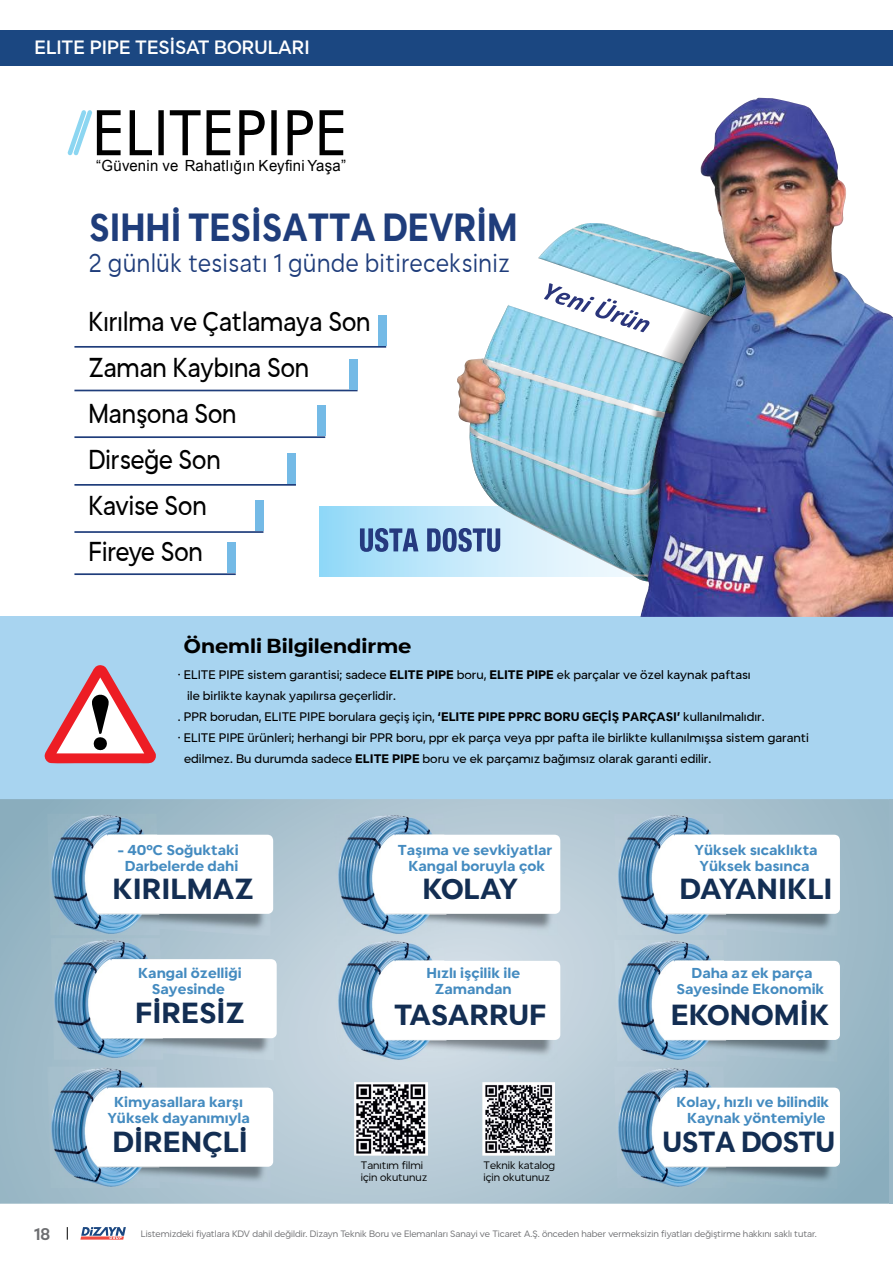
<style>
.page{position:relative;width:893px;height:1263px;background:#fff}
.page>*{position:absolute;margin:0;border:0;box-sizing:border-box;transform-origin:0 0}
.t1{font:600 36.6px "Shoika";color:#1f3d7b;scale:.87 1}
.t2{font:600 27.15px "Shoika";color:#132e53}
.t3{font:600 27.15px "Shoika";letter-spacing:-.02em;color:#132e53;scale:.96 1}
.t4{font:25.5px/45.9px "Shoika Retina";color:#000;scale:.87 1}
.t5{font:300 24.3px "Shoika";letter-spacing:.035em;color:#1f3d7b;scale:.87 1}
.t6{font:600 18.9px "Shoika";color:#000;scale:1.08 1}
.t7{font:18px "Shoika";color:#fff}
.t8{font:500 15.9px "Shoika";color:#6d6e71}
.t9{font:15.3px "Arial";letter-spacing:.02em;color:#000}
.t10{font:600 13.5px/16px "Shoika";color:#448bc0;text-align:center}
.t11{font:11.55px "Shoika Retina";color:#000}
.t12{font:300 10.05px/12.1px "Shoika";color:#000}
.t13{font:300 8.7px "Shoika";color:#6d6e71}
.s1{font-family:"Shoika";font-weight:600}
</style>
<div class="page">
<svg style="left:80px;top:1227px;width:46px;height:12px"></svg>
<svg style="left:67px;top:1227px;width:1px;height:12px"></svg>
<div style="left:0;top:30px;width:893px;height:35px;background:#1b4781"></div>
<div style="left:0;top:616px;width:893px;height:183px;background:#a8d4f0"></div>
<svg style="left:44px;top:665px;width:112px;height:99px"></svg>
<hr style="left:889px;top:799px;width:4px;height:404px;background:#99b7c6">
<svg style="left:0;top:799px;width:889px;height:404px"></svg>
<img style="left:644px;top:831px;width:193px;height:105px">
<svg style="left:727px;top:835px;width:113px;height:79px"></svg>
<img style="left:614px;top:814px;width:113px;height:121px">
<img style="left:644px;top:957px;width:193px;height:105px">
<svg style="left:727px;top:961px;width:113px;height:79px"></svg>
<img style="left:614px;top:940px;width:113px;height:121px">
<img style="left:163px;top:955px;width:111px;height:105px">
<svg style="left:163px;top:959px;width:114px;height:79px"></svg>
<img style="left:51px;top:938px;width:112px;height:122px">
<img style="left:364px;top:831px;width:194px;height:105px">
<svg style="left:447px;top:835px;width:113px;height:79px"></svg>
<img style="left:334px;top:814px;width:113px;height:121px">
<img style="left:364px;top:957px;width:194px;height:105px">
<svg style="left:447px;top:961px;width:113px;height:79px"></svg>
<img style="left:334px;top:940px;width:113px;height:121px">
<img style="left:644px;top:1084px;width:193px;height:105px">
<svg style="left:727px;top:1087px;width:113px;height:80px"></svg>
<img style="left:614px;top:1066px;width:113px;height:122px">
<img style="left:77px;top:831px;width:194px;height:105px">
<svg style="left:160px;top:835px;width:113px;height:79px"></svg>
<img style="left:47px;top:814px;width:113px;height:121px">
<img style="left:77px;top:1084px;width:194px;height:105px">
<svg style="left:160px;top:1087px;width:113px;height:80px"></svg>
<img style="left:47px;top:1066px;width:113px;height:122px">
<img style="left:354px;top:1083px;width:73px;height:72px">
<img style="left:482px;top:1083px;width:73px;height:72px">
<svg style="left:67px;top:110px;width:276px;height:46px"></svg>
<hr style="left:74px;top:346px;width:312px;height:2px;background:#1f3d7b">
<div style="left:378px;top:315px;width:8px;height:31px;background:#74bae6"></div>
<hr style="left:74px;top:390px;width:284px;height:1px;background:#1f3d7b">
<hr style="left:74px;top:436px;width:251px;height:2px;background:#1f3d7b">
<hr style="left:74px;top:484px;width:222px;height:2px;background:#1f3d7b">
<hr style="left:74px;top:531px;width:189px;height:2px;background:#1f3d7b">
<hr style="left:74px;top:573px;width:162px;height:2px;background:#1f3d7b">
<div style="left:349px;top:359px;width:9px;height:30px;background:#74bae6"></div>
<div style="left:317px;top:405px;width:8px;height:31px;background:#74bae6"></div>
<div style="left:288px;top:453px;width:8px;height:31px;background:#74bae6"></div>
<div style="left:255px;top:500px;width:8px;height:31px;background:#74bae6"></div>
<div style="left:228px;top:542px;width:8px;height:31px;background:#74bae6"></div>
<svg style="left:320px;top:507px;width:137px;height:69px"></svg>
<img style="left:457px;top:97px;width:436px;height:520px">
<img style="left:470px;top:223px;width:275px;height:358px">
<img style="left:504px;top:254px;width:211px;height:114px">
<svg style="left:508px;top:258px;width:204px;height:106px"></svg>
<svg style="left:360px;top:528px;width:58px;height:24px"></svg>
<svg style="left:427px;top:528px;width:73px;height:24px"></svg>
<h3 class="t7" style="left:35px;top:37px;width:277px">ELITE PIPE TESİSAT BORULARI</h3>
<h3 class="t9" style="left:96px;top:155px;width:251px">“Güvenin ve Rahatlığın Keyfini Yaşa”</h3>
<h1 class="t1" style="left:89px;top:205px;width:494px">SIHHİ TESİSATTA DEVRİM</h1>
<h3 class="t5" style="left:89px;top:248px;width:486px">2 günlük tesisatı 1 günde bitireceksiniz</h3>
<h3 class="t4" style="left:89px;top:298px;width:326px">Kırılma ve Çatlamaya Son<br>Zaman Kaybına Son<br>Manşona Son<br>Dirseğe Son<br>Kavise Son<br>Fireye Son</h3>
<h3 class="t6" style="left:184px;top:634px;width:212px">Önemli Bilgilendirme</h3>
<p class="t11" style="left:178px;top:668px;width:574px">· ELITE PIPE sistem garantisi; sadece <span class="s1">ELITE PIPE</span> boru, <span class="s1">ELITE PIPE</span> ek parçalar ve özel kaynak paftası</p>
<p class="t11" style="left:187px;top:689px;width:210px">ile birlikte kaynak yapılırsa geçerlidir.</p>
<p class="t11" style="left:178px;top:710px;width:588px">. PPR borudan, ELITE PIPE borulara geçiş için, <span class="s1">‘ELITE PIPE PPRC BORU GEÇİŞ PARÇASI’</span> kullanılmalıdır.</p>
<p class="t11" style="left:178px;top:731px;width:632px">· ELITE PIPE ürünleri; herhangi bir PPR boru, ppr ek parça veya ppr pafta ile birlikte kullanılmışsa sistem garanti</p>
<p class="t11" style="left:184px;top:751px;width:529px">edilmez. Bu durumda sadece <span class="s1">ELITE PIPE</span> boru ve ek parçamız bağımsız olarak garanti edilir.</p>
<p class="t10" style="left:118px;top:841px;width:122px">- 40°C Soğuktaki<br>Darbelerde dahi</p>
<h2 class="t2" style="left:113px;top:872px;width:143px">KIRILMAZ</h2>
<p class="t10" style="left:398px;top:842px;width:156px">Taşıma ve sevkiyatlar<br>Kangal boruyla çok</p>
<p class="t10" style="left:695px;top:842px;width:125px">Yüksek sıcaklıkta<br>Yüksek basınca</p>
<h2 class="t2" style="left:422px;top:872px;width:97px">KOLAY</h2>
<h2 class="t2" style="left:679px;top:872px;width:155px">DAYANIKLI</h2>
<p class="t10" style="left:138px;top:965px;width:105px">Kangal özelliği<br>Sayesinde</p>
<p class="t10" style="left:426px;top:965px;width:95px">Hızlı işçilik ile<br>Zamandan</p>
<p class="t10" style="left:676px;top:965px;width:149px">Daha az ek parça<br>Sayesinde Ekonomik</p>
<h2 class="t2" style="left:135px;top:996px;width:111px">FİRESİZ</h2>
<h2 class="t2" style="left:671px;top:998px;width:160px">EKONOMİK</h2>
<h2 class="t2" style="left:394px;top:998px;width:154px">TASARRUF</h2>
<p class="t10" style="left:107px;top:1094px;width:144px">Kimyasallara karşı<br>Yüksek dayanımıyla</p>
<p class="t10" style="left:677px;top:1094px;width:154px">Kolay, hızlı ve bilindik<br>Kaynak yöntemiyle</p>
<h2 class="t2" style="left:113px;top:1125px;width:137px">DİRENÇLİ</h2>
<h2 class="t3" style="left:663px;top:1126px;width:181px">USTA DOSTU</h2>
<p class="t12" style="left:361px;top:1159px;width:68px">Tanıtım filmi için okutunuz</p>
<p class="t12" style="left:484px;top:1159px;width:73px">Teknik katalog için okutunuz</p>
<h3 class="t8" style="left:34px;top:1224px;width:18px">18</h3>
<p class="t13" style="left:141px;top:1228px;width:678px">Listemizdeki fiyatlara KDV dahil değildir. Dizayn Teknik Boru ve Elemanları Sanayi ve Ticaret A.Ş. önceden haber vermeksizin fiyatları değiştirme hakkını saklı tutar.</p>
</div>
